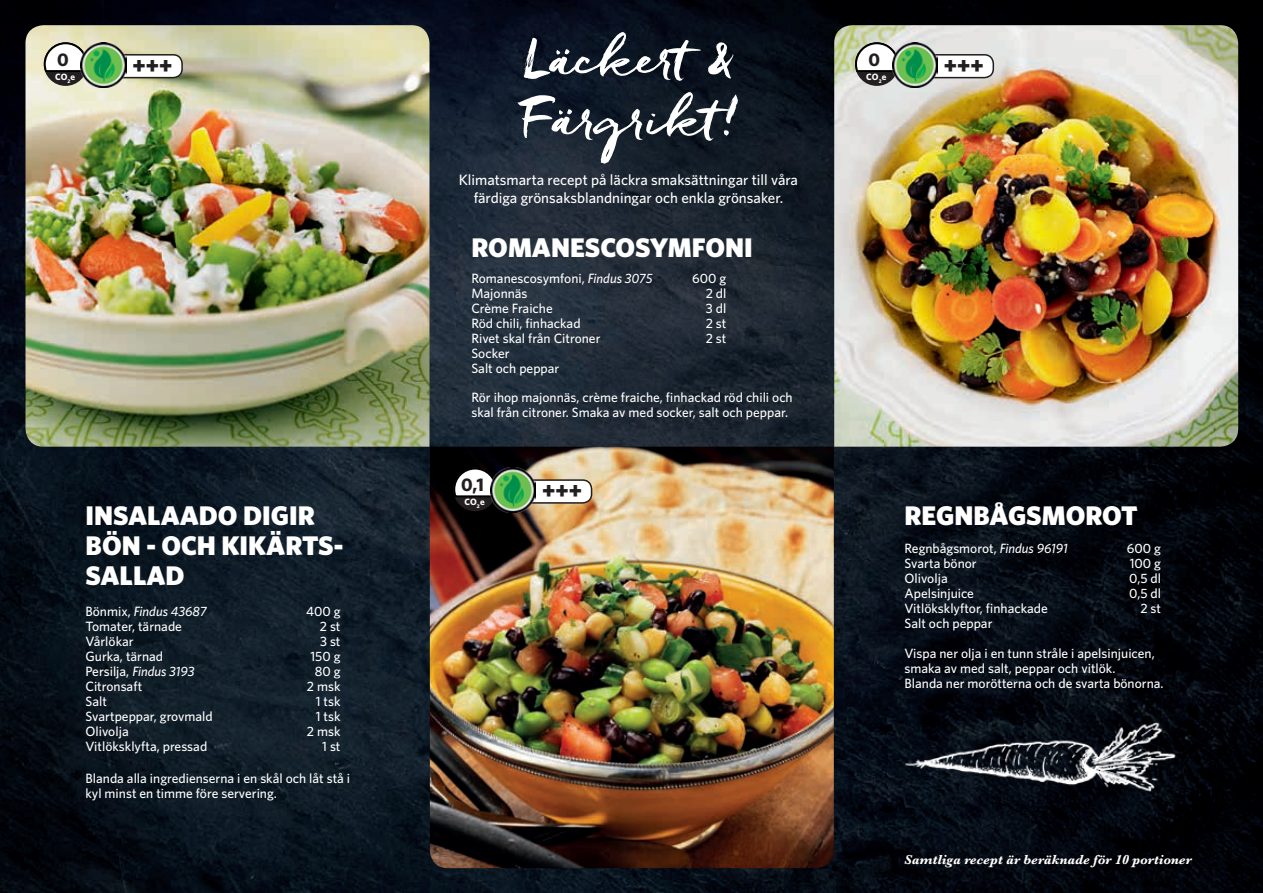
<style>
.page{position:relative;width:1263px;height:893px;background:#fff}
.page>*{position:absolute;margin:0;border:0;box-sizing:border-box;transform-origin:0 0}
.t1{font:54px/60px "Freeland";color:#fff}
.t2{font:900 27px/30px "Whitney";color:#fff}
.t3{font:900 24.45px "Whitney";color:#231f20}
.t4{font:700 18.3px "Whitney";color:#231f20}
.t5{font:500 15px/18px "Whitney";color:#fff;text-align:center}
.t6{font:500 13.5px/15px "Whitney";color:#fff}
.t7{font:italic 700 13.5px "Baskerville";color:#fff}
.t8{font:italic 500 13.5px "Whitney";color:#fff}
.t9{font:700 9.15px "Whitney";color:#fff}
.s1{font-style:normal}
.s2{font-style:italic}
</style>
<div class="page">
<img style="left:0;top:0;width:1263px;height:893px">
<img style="left:26px;top:25px;width:403px;height:422px">
<img style="left:430px;top:447px;width:404px;height:421px">
<img style="left:834px;top:25px;width:404px;height:422px">
<div style="left:922px;top:55px;width:71px;height:23px;background:#fff;border-radius:9px"></div>
<div style="left:921px;top:54px;width:73px;height:24px;border:2px solid #231f20;border-radius:9px"></div>
<div style="left:855px;top:42px;width:44px;height:44px;background:#231f20;border-radius:50%"></div>
<svg style="left:854px;top:41px;width:46px;height:33px"></svg>
<img style="left:892px;top:42px;width:45px;height:45px">
<div style="left:111px;top:55px;width:71px;height:23px;background:#fff;border-radius:9px"></div>
<div style="left:110px;top:54px;width:73px;height:24px;border:2px solid #231f20;border-radius:9px"></div>
<div style="left:44px;top:42px;width:43px;height:44px;background:#231f20;border-radius:50%"></div>
<svg style="left:43px;top:41px;width:45px;height:33px"></svg>
<img style="left:81px;top:42px;width:45px;height:45px">
<div style="left:521px;top:480px;width:71px;height:23px;background:#fff;border-radius:9px"></div>
<div style="left:520px;top:479px;width:72px;height:25px;border:2px solid #231f20;border-radius:9px"></div>
<div style="left:453px;top:468px;width:44px;height:43px;background:#231f20;border-radius:50%"></div>
<svg style="left:452px;top:467px;width:46px;height:32px"></svg>
<img style="left:490px;top:468px;width:45px;height:45px">
<img style="left:884px;top:697px;width:307px;height:134px">
<h3 class="t4" style="left:57px;top:47px;width:13px">0</h3>
<p class="t9" style="left:55px;top:70px;width:22px">CO<sub>2</sub>e</p>
<h3 class="t3" style="left:132px;top:49px;width:42px">+++</h3>
<h2 class="t2" style="left:86px;top:500px;width:259px">INSALAADO DIGIR<br>BÖN - OCH KIKÄRTS-<br>SALLAD</h2>
<p class="t8" style="left:86px;top:603px;width:123px"><span class="s1">Bönmix,</span> Findus 43687</p>
<p class="t6" style="left:306px;top:604px;width:36px">400 g</p>
<p class="t6" style="left:86px;top:619px;width:98px">Tomater, tärnade</p>
<p class="t6" style="left:320px;top:619px;width:22px">2 st</p>
<p class="t6" style="left:86px;top:634px;width:50px">Vårlökar</p>
<p class="t6" style="left:320px;top:634px;width:22px">3 st</p>
<p class="t6" style="left:86px;top:649px;width:79px">Gurka, tärnad</p>
<p class="t6" style="left:310px;top:649px;width:32px">150 g</p>
<p class="t8" style="left:86px;top:663px;width:110px"><span class="s1">Persilja,</span> Findus 3193</p>
<p class="t6" style="left:315px;top:664px;width:27px">80 g</p>
<p class="t6" style="left:86px;top:679px;width:58px">Citronsaft</p>
<p class="t6" style="left:307px;top:679px;width:35px">2 msk</p>
<p class="t6" style="left:86px;top:694px;width:23px">Salt</p>
<p class="t6" style="left:316px;top:694px;width:26px">1 tsk</p>
<p class="t6" style="left:86px;top:709px;width:129px">Svartpeppar, grovmald</p>
<p class="t6" style="left:316px;top:709px;width:26px">1 tsk</p>
<p class="t6" style="left:86px;top:724px;width:45px">Olivolja</p>
<p class="t6" style="left:307px;top:724px;width:35px">2 msk</p>
<p class="t6" style="left:86px;top:739px;width:123px">Vitlöksklyfta, pressad</p>
<p class="t6" style="left:322px;top:739px;width:20px">1 st</p>
<p class="t6" style="left:86px;top:770px;width:266px">Blanda alla ingredienserna i en skål och låt stå i kyl minst en timme före servering.</p>
<h1 class="t1" style="left:520px;top:25px;width:220px">Läckert &amp;<br>Färgrikt!</h1>
<p class="t5" style="left:459px;top:171px;width:341px">Klimatsmarta recept på läckra smaksättningar till våra färdiga grönsaksblandningar och enkla grönsaker.</p>
<h2 class="t2" style="left:471px;top:232px;width:283px">ROMANESCOSYMFONI</h2>
<p class="t6" style="left:471px;top:271px;width:183px">Romanescosymfoni, <span class="s2">Findus 3075</span></p>
<p class="t6" style="left:692px;top:271px;width:36px">600 g</p>
<p class="t6" style="left:471px;top:286px;width:58px">Majonnäs</p>
<p class="t6" style="left:706px;top:286px;width:22px">2 dl</p>
<p class="t6" style="left:471px;top:301px;width:83px">Crème Fraiche</p>
<p class="t6" style="left:706px;top:301px;width:22px">3 dl</p>
<p class="t6" style="left:471px;top:316px;width:111px">Röd chili, finhackad</p>
<p class="t6" style="left:706px;top:316px;width:22px">2 st</p>
<p class="t6" style="left:471px;top:331px;width:131px">Rivet skal från Citroner</p>
<p class="t6" style="left:706px;top:331px;width:22px">2 st</p>
<p class="t6" style="left:471px;top:346px;width:90px">Socker<br>Salt och peppar</p>
<p class="t6" style="left:471px;top:389px;width:323px">Rör ihop majonnäs, crème fraiche, finhackad röd chili och skal från citroner. Smaka av med socker, salt och peppar.</p>
<h3 class="t4" style="left:461px;top:472px;width:24px">0,1</h3>
<p class="t9" style="left:464px;top:496px;width:22px">CO<sub>2</sub>e</p>
<h3 class="t3" style="left:542px;top:474px;width:42px">+++</h3>
<h3 class="t4" style="left:868px;top:47px;width:13px">0</h3>
<p class="t9" style="left:866px;top:70px;width:22px">CO<sub>2</sub>e</p>
<h3 class="t3" style="left:943px;top:49px;width:42px">+++</h3>
<h2 class="t2" style="left:904px;top:500px;width:235px">REGNBÅGSMOROT</h2>
<p class="t6" style="left:904px;top:540px;width:165px">Regnbågsmorot, <span class="s2">Findus 96191</span></p>
<p class="t6" style="left:1127px;top:540px;width:36px">600 g</p>
<p class="t6" style="left:904px;top:555px;width:74px">Svarta bönor</p>
<p class="t6" style="left:1130px;top:555px;width:33px">100 g</p>
<p class="t6" style="left:904px;top:570px;width:45px">Olivolja</p>
<p class="t6" style="left:1129px;top:570px;width:33px">0,5 dl</p>
<p class="t6" style="left:904px;top:585px;width:71px">Apelsinjuice</p>
<p class="t6" style="left:1129px;top:585px;width:33px">0,5 dl</p>
<p class="t6" style="left:904px;top:600px;width:145px">Vitlöksklyftor, finhackade</p>
<p class="t6" style="left:1140px;top:600px;width:22px">2 st</p>
<p class="t6" style="left:904px;top:615px;width:90px">Salt och peppar</p>
<p class="t6" style="left:904px;top:646px;width:261px">Vispa ner olja i en tunn stråle i apelsinjuicen, smaka av med salt, peppar och vitlök.<br>Blanda ner morötterna och de svarta bönorna.</p>
<p class="t7" style="left:904px;top:850px;width:289px">Samtliga recept är beräknade för 10 portioner</p>
</div>
